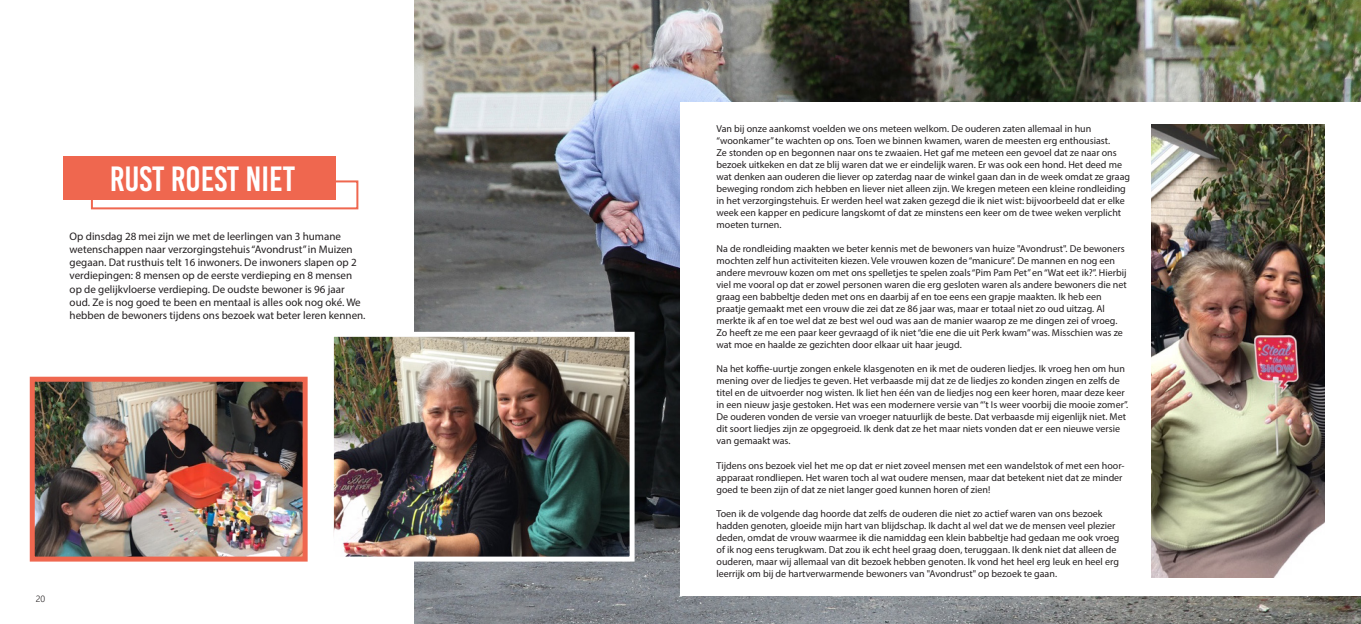
<style>
.page{position:relative;width:1361px;height:624px;background:#fff}
.page>*{position:absolute;margin:0;border:0;box-sizing:border-box;transform-origin:0 0}
.TITELS_B{font:35px "Bebas Kai";color:#fff}
.Kleine_titels{font:11px/13.2px "Myriad Pro";color:#231f20}
.t1{font:10px/12px "Myriad Pro";color:#231f20}
.t2{font:300 9px "Leelawadee UI";color:#231f20}
</style>
<div class="page">
<img style="left:414px;top:0;width:947px;height:624px">
<div style="left:91px;top:180px;width:267px;height:29px;border:2px solid #ef674f"></div>
<div style="left:63px;top:156px;width:273px;height:44px;background:#ef674f"></div>
<img style="left:335px;top:338px;width:293px;height:217px">
<div style="left:329px;top:332px;width:305px;height:229px;border:5px solid #fff"></div>
<div style="left:680px;top:102px;width:681px;height:493px;background:#fff"></div>
<img style="left:1151px;top:125px;width:174px;height:452px">
<img style="left:36px;top:382px;width:266px;height:173px">
<div style="left:30px;top:376px;width:278px;height:185px;border:5px solid #ef674f"></div>
<p class="TITELS_B" style="left:110px;top:160px;width:187px">RUST ROEST NIET</p>
<p class="Kleine_titels" style="left:70px;top:229px;width:297px">Op dinsdag 28 mei zijn we met de leerlingen van 3 humane wetenschappen naar verzorgingstehuis “Avondrust” in Muizen gegaan. Dat rusthuis telt 16 inwoners. De inwoners slapen op 2 verdiepingen: 8 mensen op de eerste verdieping en 8 mensen op de gelijkvloerse verdieping. De oudste bewoner is 96 jaar oud. Ze is nog goed te been en mentaal is alles ook nog oké. We hebben de bewoners tijdens ons bezoek wat beter leren kennen.</p>
<p class="t2" style="left:36px;top:592px;width:11px">20</p>
<p class="t1" style="left:716px;top:123px;width:415px">Van bij onze aankomst voelden we ons meteen welkom. De ouderen zaten allemaal in hun “woonkamer” te wachten op ons. Toen we binnen kwamen, waren de meesten erg enthousiast.<br>Ze stonden op en begonnen naar ons te zwaaien. Het gaf me meteen een gevoel dat ze naar ons bezoek uitkeken en dat ze blij waren dat we er eindelijk waren. Er was ook een hond. Het deed me wat denken aan ouderen die liever op zaterdag naar de winkel gaan dan in de week omdat ze graag beweging rondom zich hebben en liever niet alleen zijn. We kregen meteen een kleine rondleiding in het verzorgingstehuis. Er werden heel wat zaken gezegd die ik niet wist: bijvoorbeeld dat er elke week een kapper en pedicure langskomt of dat ze minstens een keer om de twee weken verplicht moeten turnen.</p>
<p class="t1" style="left:716px;top:243px;width:412px">Na de rondleiding maakten we beter kennis met de bewoners van huize "Avondrust". De bewoners mochten zelf hun activiteiten kiezen. Vele vrouwen kozen de “manicure”. De mannen en nog een andere mevrouw kozen om met ons spelletjes te spelen zoals “Pim Pam Pet” en “Wat eet ik?”. Hierbij viel me vooral op dat er zowel personen waren die erg gesloten waren als andere bewoners die net graag een babbeltje deden met ons en daarbij af en toe eens een grapje maakten. Ik heb een praatje gemaakt met een vrouw die zei dat ze 86 jaar was, maar er totaal niet zo oud uitzag. Al merkte ik af en toe wel dat ze best wel oud was aan de manier waarop ze me dingen zei of vroeg.<br>Zo heeft ze me een paar keer gevraagd of ik niet “die ene die uit Perk kwam” was. Misschien was ze wat moe en haalde ze gezichten door elkaar uit haar jeugd.</p>
<p class="t1" style="left:716px;top:363px;width:413px">Na het koffie-uurtje zongen enkele klasgenoten en ik met de ouderen liedjes. Ik vroeg hen om hun mening over de liedjes te geven. Het verbaasde mij dat ze de liedjes zo konden zingen en zelfs de titel en de uitvoerder nog wisten. Ik liet hen één van de liedjes nog een keer horen, maar deze keer in een nieuw jasje gestoken. Het was een modernere versie van “’t Is weer voorbij die mooie zomer”.<br>De ouderen vonden de versie van vroeger natuurlijk de beste. Dat verbaasde mij eigenlijk niet. Met dit soort liedjes zijn ze opgegroeid. Ik denk dat ze het maar niets vonden dat er een nieuwe versie van gemaakt was.</p>
<p class="t1" style="left:716px;top:459px;width:410px">Tijdens ons bezoek viel het me op dat er niet zoveel mensen met een wandelstok of met een hoor&shy;apparaat rondliepen. Het waren toch al wat oudere mensen, maar dat betekent niet dat ze minder goed te been zijn of dat ze niet langer goed kunnen horen of zien!</p>
<p class="t1" style="left:716px;top:507px;width:404px">Toen ik de volgende dag hoorde dat zelfs de ouderen die niet zo actief waren van ons bezoek hadden genoten, gloeide mijn hart van blijdschap. Ik dacht al wel dat we de mensen veel plezier deden, omdat de vrouw waarmee ik die namiddag een klein babbeltje had gedaan me ook vroeg of ik nog eens terugkwam. Dat zou ik echt heel graag doen, teruggaan. Ik denk niet dat alleen de ouderen, maar wij allemaal van dit bezoek hebben genoten. Ik vond het heel erg leuk en heel erg leerrijk om bij de hartverwarmende bewoners van "Avondrust" op bezoek te gaan.</p>
</div>
